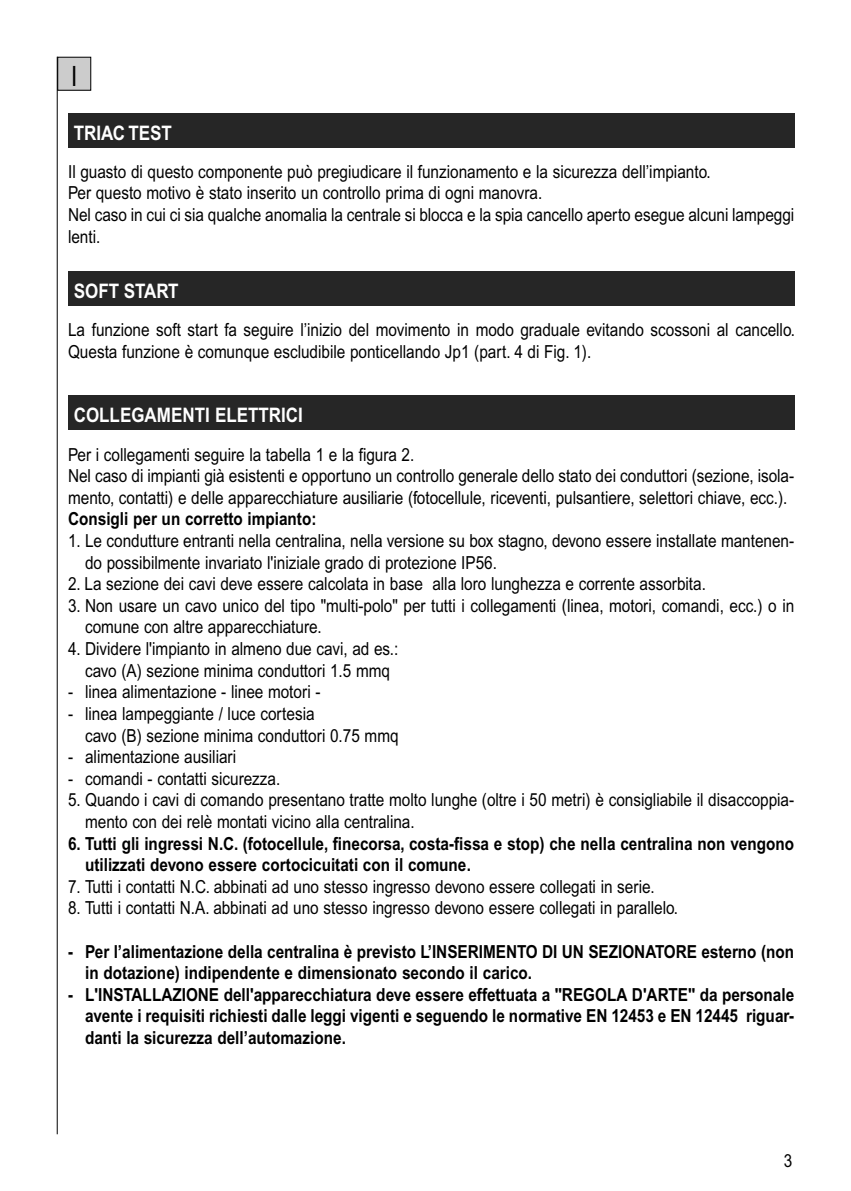
<style>
.page{position:relative;width:851px;height:1191px;background:#fff}
.page>*{position:absolute;margin:0;border:0;box-sizing:border-box;transform-origin:0 0}
.t1{font:28px "Arial";color:#000;scale:.8 1}
.t2{font:700 20px "Arial";color:#fff;scale:.85 1}
.t3{font:18px/21.6px "Arial";color:#000;scale:.85 1}
.t4{font:700 18px/21.6px "Arial";color:#000;scale:.85 1}
</style>
<div class="page">
<div style="left:68px;top:113px;width:726px;height:34px;background:#262626"></div>
<div style="left:68px;top:395px;width:726px;height:34px;background:#262626"></div>
<div style="left:58px;top:57px;width:33px;height:33px;background:#ccc"></div>
<div style="left:57px;top:57px;width:34px;height:34px;border:1px solid #000"></div>
<hr style="left:57px;top:57px;width:1px;height:1077px;background:#000">
<div style="left:68px;top:271px;width:726px;height:34px;background:#262626"></div>
<h1 class="t1" style="left:71px;top:67px;width:9px">I</h1>
<p class="t2" style="left:74px;top:126px;width:117px">TRIAC TEST</p>
<p class="t3" style="left:68px;top:163px;width:855px">Il guasto di questo componente può pregiudicare il funzionamento e la sicurezza dell’impianto.<br>Per questo motivo è stato inserito un controllo prima di ogni manovra.<br>Nel caso in cui ci sia qualche anomalia la centrale si blocca e la spia cancello aperto esegue alcuni lampeggi lenti.</p>
<p class="t2" style="left:74px;top:284px;width:125px">SOFT START</p>
<p class="t3" style="left:68px;top:321px;width:856px">La funzione soft start fa seguire l’inizio del movimento in modo graduale evitando scossoni al cancello.<br>Questa funzione è comunque escludibile ponticellando Jp1 (part. 4 di Fig. 1).</p>
<p class="t2" style="left:74px;top:408px;width:271px">COLLEGAMENTI ELETTRICI</p>
<p class="t3" style="left:68px;top:445px;width:855px">Per i collegamenti seguire la tabella 1 e la figura 2.<br>Nel caso di impianti già esistenti e opportuno un controllo generale dello stato dei conduttori (sezione, isola&shy;mento, contatti) e delle apparecchiature ausiliarie (fotocellule, riceventi, pulsantiere, selettori chiave, ecc.).</p>
<p class="t4" style="left:68px;top:510px;width:294px">Consigli per un corretto impianto:</p>
<p class="t3" style="left:85px;top:532px;width:835px;text-indent:-17px">1. Le condutture entranti nella centralina, nella versione su box stagno, devono essere installate mantenen&shy;do possibilmente invariato l'iniziale grado di protezione IP56.</p>
<p class="t3" style="left:68px;top:575px;width:751px">2. La sezione dei cavi deve essere calcolata in base alla loro lunghezza e corrente assorbita.</p>
<p class="t3" style="left:85px;top:597px;width:835px;text-indent:-17px">3. Non usare un cavo unico del tipo "multi-polo" per tutti i collegamenti (linea, motori, comandi, ecc.) o in comune con altre apparecchiature.</p>
<p class="t3" style="left:68px;top:640px;width:390px;text-align:center">4. Dividere l'impianto in almeno due cavi, ad es.: cavo (A) sezione minima conduttori 1.5 mmq</p>
<p class="t3" style="left:68px;top:683px;width:298px">- linea alimentazione - linee motori -</p>
<p class="t3" style="left:85px;top:705px;width:370px;text-indent:-17px">- linea lampeggiante / luce cortesia<br>cavo (B) sezione minima conduttori 0.75 mmq</p>
<p class="t3" style="left:68px;top:748px;width:199px">- alimentazione ausiliari</p>
<p class="t3" style="left:68px;top:769px;width:251px">- comandi - contatti sicurezza.</p>
<p class="t3" style="left:85px;top:791px;width:835px;text-indent:-17px">5. Quando i cavi di comando presentano tratte molto lunghe (oltre i 50 metri) è consigliabile il disaccoppia&shy;mento con dei relè montati vicino alla centralina.</p>
<p class="t4" style="left:85px;top:834px;width:835px;text-indent:-17px">6. Tutti gli ingressi N.C. (fotocellule, finecorsa, costa-fissa e stop) che nella centralina non vengono utilizzati devono essere cortocicuitati con il comune.</p>
<p class="t3" style="left:68px;top:877px;width:691px">7. Tutti i contatti N.C. abbinati ad uno stesso ingresso devono essere collegati in serie.</p>
<p class="t3" style="left:68px;top:899px;width:719px">8. Tutti i contatti N.A. abbinati ad uno stesso ingresso devono essere collegati in parallelo.</p>
<p class="t4" style="left:85px;top:942px;width:835px;text-indent:-17px">- Per l’alimentazione della centralina è previsto L’INSERIMENTO DI UN SEZIONATORE esterno (non in dotazione) indipendente e dimensionato secondo il carico.</p>
<p class="t4" style="left:85px;top:985px;width:835px;text-align:justify;text-indent:-17px">- L'INSTALLAZIONE dell'apparecchiatura deve essere effettuata a "REGOLA D'ARTE" da personale avente i requisiti richiesti dalle leggi vigenti e seguendo le normative EN 12453 e EN 12445 riguar&shy;danti la sicurezza dell’automazione.</p>
<p class="t3" style="left:783px;top:1151px;width:12px">3</p>
</div>
